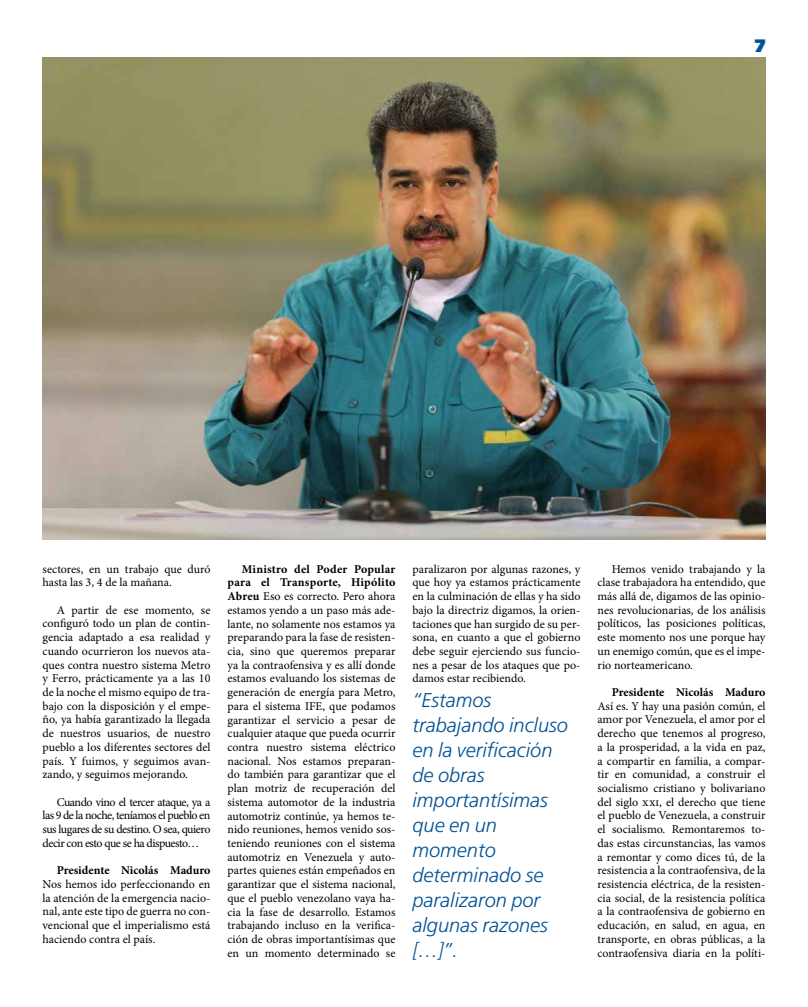
<style>
.page{position:relative;width:808px;height:1007px;background:#fff}
.page>*{position:absolute;margin:0;border:0;box-sizing:border-box;transform-origin:0 0}
.t1{font:italic 300 20px/25px "Frutiger LT Std";color:#005297}
.t2{font:900 18px "Frutiger LT Std";color:#005297}
.t3{font:12px/13.7px "Minion Pro";letter-spacing:-.005em;color:#000;text-align:justify}
.t4{font:700 12px "Minion Pro";letter-spacing:-.005em;color:#000}
.s1{font-weight:700}
</style>
<div class="page">
<hr style="left:43px;top:57px;width:722px;height:1px;background:#005297">
<img style="left:43px;top:58px;width:722px;height:481px">
<h2 class="t2" style="left:755px;top:35px;width:12px">7</h2>
<p class="t3" style="left:43px;top:562px;width:169px">sectores, en un trabajo que duró hasta las 3, 4 de la mañana.</p>
<p class="t3" style="left:43px;top:603px;width:169px;text-indent:14px">A partir de ese momento, se configuró todo un plan de contin&shy;gencia adaptado a esa realidad y cuando ocurrieron los nuevos ata&shy;ques contra nuestro sistema Metro y Ferro, prácticamente ya a las 10 de la noche el mismo equipo de tra&shy;bajo con la disposición y el empe&shy;ño, ya había garantizado la llegada de nuestros usuarios, de nuestro pueblo a los diferentes sectores del país. Y fuimos, y seguimos avan&shy;zando, y seguimos mejorando.</p>
<p class="t3" style="left:43px;top:795px;width:169px;text-indent:14px">Cuando vino el tercer ataque, ya a las 9 de la noche, teníamos el pueblo en sus lugares de su destino. O sea, quiero decir con esto que se ha dispuesto…</p>
<p class="t4" style="left:57px;top:861px;width:155px">Presidente Nicolás Maduro</p>
<p class="t3" style="left:43px;top:877px;width:169px">Nos hemos ido perfeccionando en la atención de la emergencia nacio&shy;nal, ante este tipo de guerra no con&shy;vencional que el imperialismo está haciendo contra el país.</p>
<p class="t3" style="left:227px;top:562px;width:169px;text-indent:14px"><span class="s1">Ministro del Poder Popular para el Transporte, Hipólito Abreu</span> Eso es correcto. Pero ahora estamos yendo a un paso más ade&shy;lante, no solamente nos estamos ya preparando para la fase de resisten&shy;cia, sino que queremos preparar ya la contraofensiva y es allí donde estamos evaluando los sistemas de generación de energía para Metro, para el sistema IFE, que podamos garantizar el servicio a pesar de cualquier ataque que pueda ocurrir contra nuestro sistema eléctrico nacional. Nos estamos preparan&shy;do también para garantizar que el plan motriz de recuperación del sistema automotor de la industria automotriz continúe, ya hemos te&shy;nido reuniones, hemos venido sos&shy;teniendo reuniones con el sistema automotriz en Venezuela y auto&shy;partes quienes están empeñados en garantizar que el sistema nacional, que el pueblo venezolano vaya ha&shy;cia la fase de desarrollo. Estamos trabajando incluso en la verifica&shy;ción de obras importantísimas que en un momento determinado se</p>
<p class="t3" style="left:412px;top:562px;width:169px">paralizaron por algunas razones, y que hoy ya estamos prácticamente en la culminación de ellas y ha sido bajo la directriz digamos, la orien&shy;taciones que han surgido de su per&shy;sona, en cuanto a que el gobierno debe seguir ejerciendo sus funcio&shy;nes a pesar de los ataques que po&shy;damos estar recibiendo.</p>
<h1 class="t1" style="left:412px;top:688px;width:157px">“Estamos trabajando incluso en la verificación de obras importantísimas que en un momento determinado se paralizaron por algunas razones […]”.</h1>
<p class="t3" style="left:597px;top:562px;width:169px;text-indent:14px">Hemos venido trabajando y la clase trabajadora ha entendido, que más allá de, digamos de las opinio&shy;nes revolucionarias, de los análisis políticos, las posiciones políticas, este momento nos une porque hay un enemigo común, que es el impe&shy;rio norteamericano.</p>
<p class="t4" style="left:612px;top:683px;width:155px">Presidente Nicolás Maduro</p>
<p class="t3" style="left:597px;top:699px;width:169px">Así es. Y hay una pasión común, el amor por Venezuela, el amor por el derecho que tenemos al progreso, a la prosperidad, a la vida en paz, a compartir en familia, a compar&shy;tir en comunidad, a construir el socialismo cristiano y bolivariano del siglo xxi, el derecho que tiene el pueblo de Venezuela, a construir el socialismo. Remontaremos to&shy;das estas circunstancias, las vamos a remontar y como dices tú, de la resistencia a la contraofensiva, de la resistencia eléctrica, de la resisten&shy;cia social, de la resistencia política a la contraofensiva de gobierno en educación, en salud, en agua, en transporte, en obras públicas, a la contraofensiva diaria en la políti-</p>
</div>
